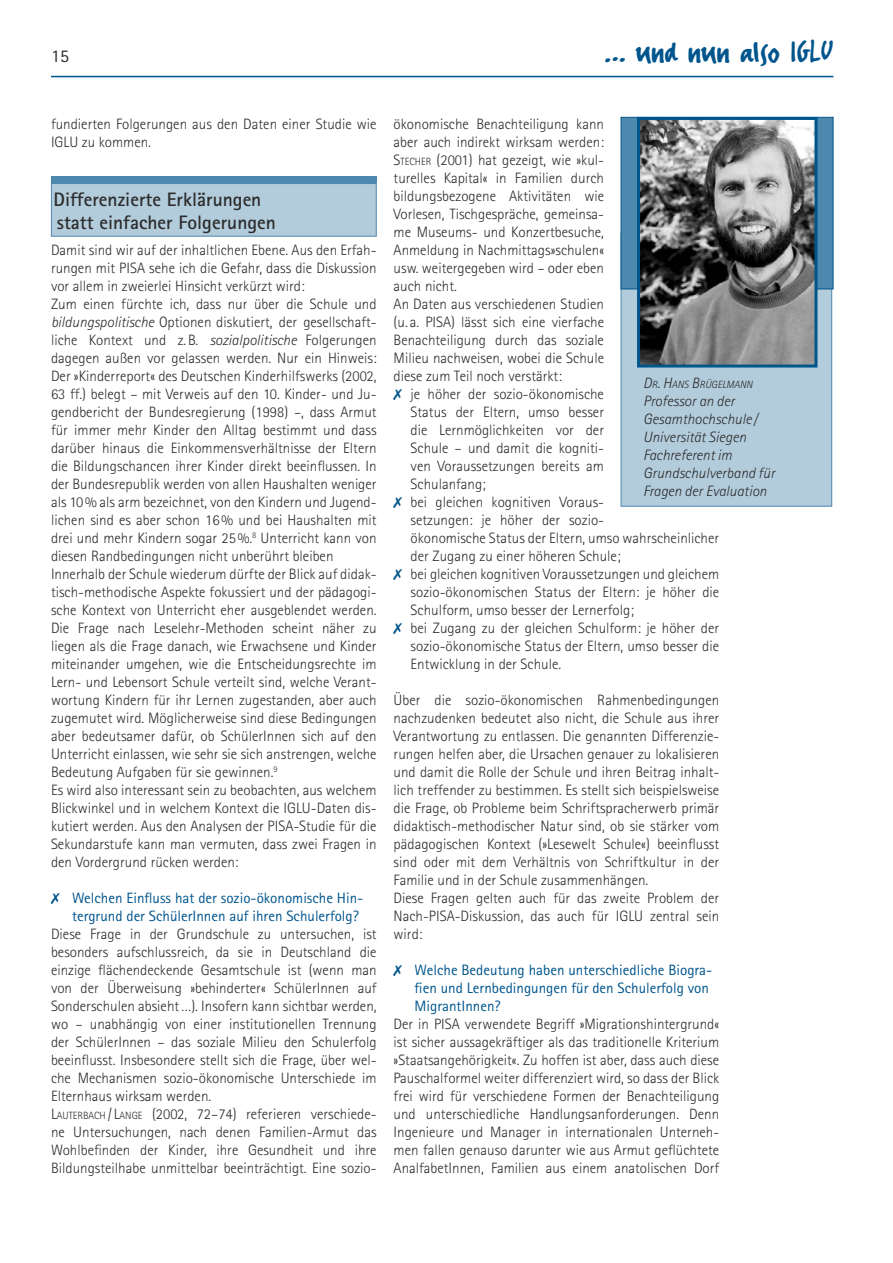
<style>
.page{position:relative;width:893px;height:1263px;background:#fff}
.page>*{position:absolute;margin:0;border:0;box-sizing:border-box;transform-origin:0 0}
.t1{font:36px "FF Erikrighthand";color:#00558c}
.t2{font:700 19.5px/23.4px "Rotis Sans Serif";color:#2c2c2c}
.t3{font:18px "Rotis Sans Serif";color:#2c2c2c}
.t4{font:300 15px/18px "Rotis Sans Serif";color:#2c2c2c}
.t5{font:15px/18px "Rotis Sans Serif";color:#00558c}
.t6{font:italic 300 15px/18px "Rotis Sans Serif";color:#2c2c2c}
.t7{font:italic 300 10.5px "Rotis Sans Serif";color:#2c2c2c}
.s1{font-style:italic}
.s2{font-style:inherit}
.s3{font-size:10.5px}
.s4{font-size:15px}
</style>
<div class="page">
<div style="left:51px;top:183px;width:326px;height:54px;background:#b3ccdc;border:1px solid #4d88ae"></div>
<div style="left:51px;top:176px;width:326px;height:7px;background:#4d88ae"></div>
<div style="left:621px;top:233px;width:211px;height:274px;background:#b3ccdc;border:1px solid #4d88ae"></div>
<div style="left:621px;top:117px;width:212px;height:172px;background:#4d88ae;border:1px solid #00558c"></div>
<img style="left:641px;top:121px;width:172px;height:242px">
<div style="left:637px;top:117px;width:180px;height:250px;border:3px solid #00558c"></div>
<hr style="left:51px;top:76px;width:782px;height:1px;background:#00558c">
<p class="t3" style="left:51px;top:45px;width:19px">15</p>
<h1 class="t1" style="left:604px;top:30px;width:231px">… und nun also IGLU</h1>
<p class="t4" style="left:51px;top:115px;width:327px">fundierten Folgerungen aus den Daten einer Studie wie<br>IGLU zu kommen.</p>
<h2 class="t2" style="left:53px;top:187px;width:224px">Differenzierte Erklärungen statt einfacher Folgerungen</h2>
<p class="t4" style="left:51px;top:241px;width:327px">Damit sind wir auf der inhaltlichen Ebene. Aus den Erfah&shy;rungen mit PISA sehe ich die Gefahr, dass die Diskussion vor allem in zweierlei Hinsicht verkürzt wird:<br>Zum einen fürchte ich, dass nur über die Schule und <span class="s1">bildungspolitische</span> Optionen diskutiert, der gesellschaft&shy;liche Kontext und z.B. <span class="s1">sozialpolitische</span> Folgerungen dagegen außen vor gelassen werden. Nur ein Hinweis:<br>Der »Kinderreport« des Deutschen Kinderhilfswerks (2002, 63 ff.) belegt – mit Verweis auf den 10. Kinder- und Ju&shy;gendbericht der Bundesregierung (1998) –, dass Armut für immer mehr Kinder den Alltag bestimmt und dass darüber hinaus die Einkommensverhältnisse der Eltern die Bildungschancen ihrer Kinder direkt beeinflussen. In der Bundesrepublik werden von allen Haushalten weniger als 10% als arm bezeichnet, von den Kindern und Jugend&shy;lichen sind es aber schon 16% und bei Haushalten mit drei und mehr Kindern sogar 25%.<sup>8</sup> Unterricht kann von diesen Randbedingungen nicht unberührt bleiben Innerhalb der Schule wiederum dürfte der Blick auf didak&shy;tisch-methodische Aspekte fokussiert und der pädagogi&shy;sche Kontext von Unterricht eher ausgeblendet werden.<br>Die Frage nach Leselehr-Methoden scheint näher zu liegen als die Frage danach, wie Erwachsene und Kinder miteinander umgehen, wie die Entscheidungsrechte im Lern- und Lebensort Schule verteilt sind, welche Verant&shy;wortung Kindern für ihr Lernen zugestanden, aber auch zugemutet wird. Möglicherweise sind diese Bedingungen aber bedeutsamer dafür, ob SchülerInnen sich auf den Unterricht einlassen, wie sehr sie sich anstrengen, welche Bedeutung Aufgaben für sie gewinnen.<sup>9<br></sup>Es wird also interessant sein zu beobachten, aus welchem Blickwinkel und in welchem Kontext die IGLU-Daten dis&shy;kutiert werden. Aus den Analysen der PISA-Studie für die Sekundarstufe kann man vermuten, dass zwei Fragen in den Vordergrund rücken werden:</p>
<p class="t5" style="left:72px;top:888px;width:293px">Welchen Einfluss hat der sozio-ökonomische Hin&shy;tergrund der SchülerInnen auf ihren Schulerfolg?</p>
<p class="t4" style="left:51px;top:925px;width:327px">Diese Frage in der Grundschule zu untersuchen, ist besonders aufschlussreich, da sie in Deutschland die einzige flächendeckende Gesamtschule ist (wenn man von der Überweisung »behinderter« SchülerInnen auf Sonderschulen absieht…). Insofern kann sichtbar werden, wo – unabhängig von einer institutionellen Trennung der SchülerInnen – das soziale Milieu den Schulerfolg beeinflusst. Insbesondere stellt sich die Frage, über wel&shy;che Mechanismen sozio-ökonomische Unterschiede im Elternhaus wirksam werden.<br><span class="s2">L</span><span class="s3">AUTERBACH</span> <span class="s2">/L</span><span class="s3">ANGE</span> (2002, 72–74) referieren verschiede&shy;ne Untersuchungen, nach denen Familien-Armut das Wohlbefinden der Kinder, ihre Gesundheit und ihre Bildungsteilhabe unmittelbar beeinträchtigt. Eine sozio-</p>
<p class="t4" style="left:394px;top:115px;width:212px">ökonomische Benachteiligung kann aber auch indirekt wirksam werden:<br><span class="s2">S</span><span class="s3">TECHER</span> (2001) hat gezeigt, wie »kul&shy;turelles Kapital« in Familien durch bildungsbezogene Aktivitäten wie Vorlesen, Tischgespräche, gemeinsa&shy;me Museums- und Konzertbesuche, Anmeldung in Nachmittags»schulen« usw. weitergegeben wird – oder eben auch nicht.<br>An Daten aus verschiedenen Studien (u. a. PISA) lässt sich eine vierfache Benachteiligung durch das soziale Milieu nachweisen, wobei die Schule diese zum Teil noch verstärkt:</p>
<p class="t4" style="left:411px;top:385px;width:310px">je höher der sozio-ökonomische<br>Status der Eltern, umso besser<br>die Lernmöglichkeiten vor der<br>Schule – und damit die kogniti-<br>ven Voraussetzungen bereits am<br>Schulanfang;<br>bei gleichen kognitiven Voraus-<br>setzungen: je höher der sozio-<br>ökonomische Status der Eltern, umso wahrscheinlicher der Zugang zu einer höheren Schule;<br>bei gleichen kognitiven Voraussetzungen und gleichem sozio-ökonomischen Status der Eltern: je höher die Schulform, umso besser der Lernerfolg;<br>bei Zugang zu der gleichen Schulform: je höher der sozio-ökonomische Status der Eltern, umso besser die Entwicklung in der Schule.</p>
<p class="t4" style="left:394px;top:691px;width:327px">Über die sozio-ökonomischen Rahmenbedingungen nachzudenken bedeutet also nicht, die Schule aus ihrer Verantwortung zu entlassen. Die genannten Differenzie&shy;rungen helfen aber, die Ursachen genauer zu lokalisieren und damit die Rolle der Schule und ihren Beitrag inhalt&shy;lich treffender zu bestimmen. Es stellt sich beispielsweise die Frage, ob Probleme beim Schriftspracherwerb primär didaktisch-methodischer Natur sind, ob sie stärker vom pädagogischen Kontext (»Lesewelt Schule«) beeinflusst sind oder mit dem Verhältnis von Schriftkultur in der Familie und in der Schule zusammenhängen.<br>Diese Fragen gelten auch für das zweite Problem der Nach-PISA-Diskussion, das auch für IGLU zentral sein wird:</p>
<p class="t5" style="left:415px;top:960px;width:299px">Welche Bedeutung haben unterschiedliche Biogra&shy;fien und Lernbedingungen für den Schulerfolg von<br>MigrantInnen?</p>
<p class="t4" style="left:394px;top:1015px;width:327px;text-align:justify">Der in PISA verwendete Begriff »Migrationshintergrund« ist sicher aussagekräftiger als das traditionelle Kriterium »Staatsangehörigkeit«. Zu hoffen ist aber, dass auch diese Pauschalformel weiter differenziert wird, so dass der Blick frei wird für verschiedene Formen der Benachteiligung und unterschiedliche Handlungsanforderungen. Denn Ingenieure und Manager in internationalen Unterneh&shy;men fallen genauso darunter wie aus Armut geflüchtete AnalfabetInnen, Familien aus einem anatolischen Dorf</p>
<p class="t7" style="left:643px;top:378px;width:111px"><span class="s4">D</span>R<span class="s4">. H</span>ANS <span class="s4">B</span>RÜGELMANN</p>
<p class="t6" style="left:643px;top:392px;width:133px">Professor an der<br>Gesamthochschule /<br>Universität Siegen<br>Fachreferent im<br>Grundschulverband für<br>Fragen der Evaluation</p>
</div>
